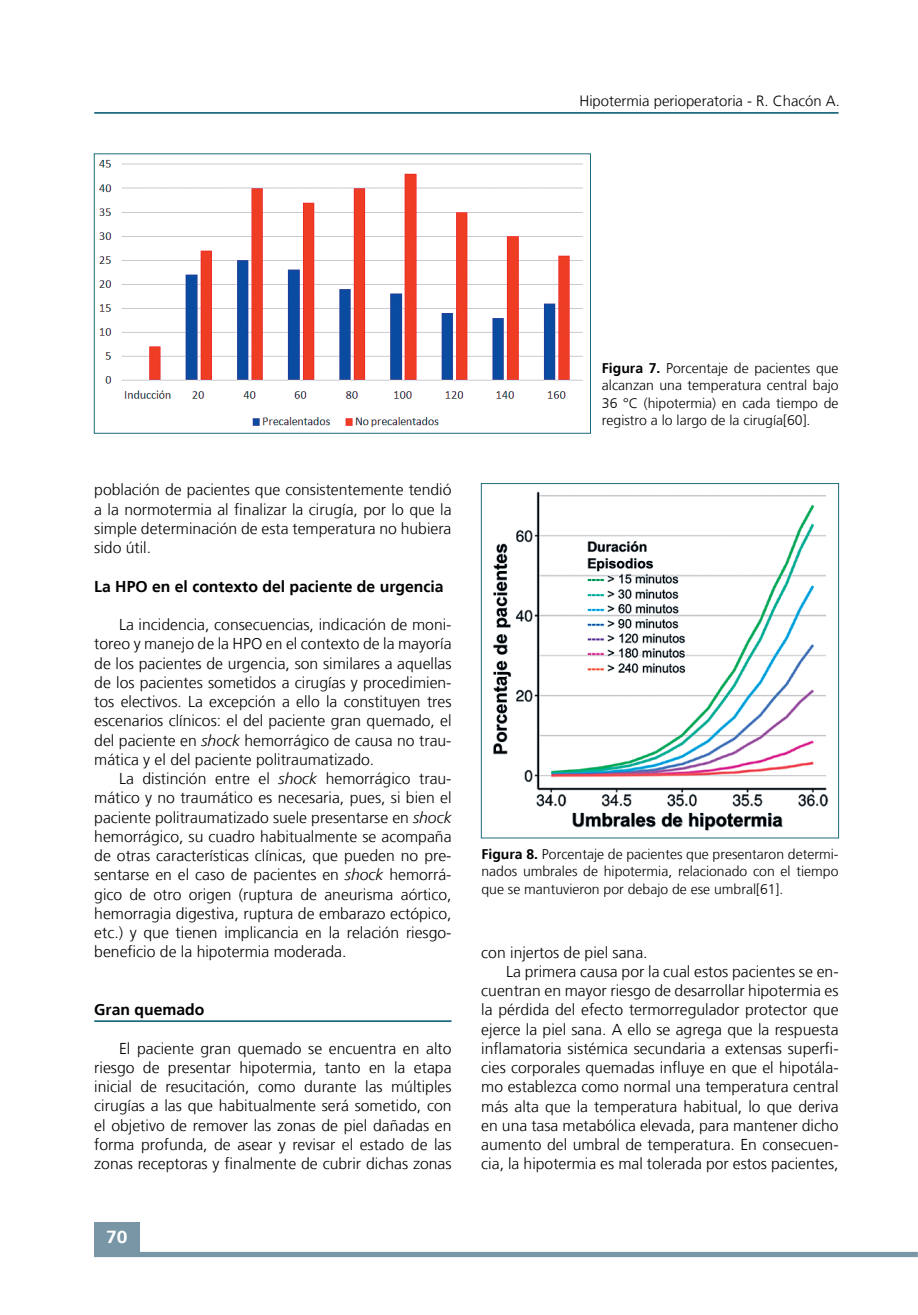
<style>
.page{position:relative;width:918px;height:1315px;background:#fff}
.page>*{position:absolute;margin:0;border:0;box-sizing:border-box;transform-origin:0 0}
.t1{font:700 17.5px "Frutiger LT";color:#fff;scale:1.1 1}
.t2{font:300 15.75px/19.2px "Frutiger LT";color:#000;text-align:justify}
.t3{font:700 15.75px "Frutiger LT";color:#000}
.t4{font:300 14.88px "Frutiger LT";color:#000}
.t5{font:300 14px/17.5px "Frutiger LT";color:#000;text-align:justify}
.s1{font-style:italic}
.s2{font-weight:700}
</style>
<div class="page">
<div style="left:94px;top:1222px;width:46px;height:35px;background:#7896a5"></div>
<hr style="left:94px;top:112px;width:744px;height:2px;background:#1f6b7d">
<div style="left:94px;top:1251px;width:824px;height:6px;background:#7896a5"></div>
<hr style="left:94px;top:1020px;width:357px;height:2px;background:#1f6b7d">
<img style="left:99px;top:159px;width:484px;height:269px">
<div style="left:94px;top:154px;width:497px;height:279px;border:1px solid #1f6b7d"></div>
<img style="left:493px;top:491px;width:336px;height:340px">
<div style="left:481px;top:483px;width:358px;height:355px;border:1px solid #1f6b7d"></div>
<p class="t4" style="left:579px;top:92px;width:262px">Hipotermia perioperatoria - R. Chacón A.</p>
<p class="t2" style="left:94px;top:480px;width:359px">población de pacientes que consistentemente tendió a la normotermia al finalizar la cirugía, por lo que la simple determinación de esta temperatura no hubiera sido útil.</p>
<p class="t3" style="left:94px;top:577px;width:351px">La HPO en el contexto del paciente de urgencia</p>
<p class="t2" style="left:94px;top:615px;width:359px;text-indent:25px">La incidencia, consecuencias, indicación de moni&shy;toreo y manejo de la HPO en el contexto de la mayoría de los pacientes de urgencia, son similares a aquellas de los pacientes sometidos a cirugías y procedimien&shy;tos electivos. La excepción a ello la constituyen tres escenarios clínicos: el del paciente gran quemado, el del paciente en <span class="s1">shock</span> hemorrágico de causa no trau&shy;mática y el del paciente politraumatizado.</p>
<p class="t2" style="left:94px;top:769px;width:359px;text-indent:25px">La distinción entre el <span class="s1">shock</span> hemorrágico trau&shy;mático y no traumático es necesaria, pues, si bien el paciente politraumatizado suele presentarse en <span class="s1">shock </span>hemorrágico, su cuadro habitualmente se acompaña de otras características clínicas, que pueden no pre&shy;sentarse en el caso de pacientes en <span class="s1">shock</span> hemorrá&shy;gico de otro origen (ruptura de aneurisma aórtico, hemorragia digestiva, ruptura de embarazo ectópico, etc.) y que tienen implicancia en la relación riesgo&shy;beneficio de la hipotermia moderada.</p>
<p class="t3" style="left:94px;top:1000px;width:112px">Gran quemado</p>
<p class="t2" style="left:94px;top:1039px;width:359px;text-indent:25px">El paciente gran quemado se encuentra en alto riesgo de presentar hipotermia, tanto en la etapa inicial de resucitación, como durante las múltiples cirugías a las que habitualmente será sometido, con el objetivo de remover las zonas de piel dañadas en forma profunda, de asear y revisar el estado de las zonas receptoras y finalmente de cubrir dichas zonas</p>
<p class="t1" style="left:106px;top:1226px;width:21px">70</p>
<p class="t5" style="left:602px;top:359px;width:238px"><span class="s2">Figura 7.</span> Porcentaje de pacientes que alcanzan una temperatura central bajo 36 °C (hipotermia) en cada tiempo de registro a lo largo de la cirugía[60].</p>
<p class="t5" style="left:481px;top:845px;width:358px"><span class="s2">Figura 8.</span> Porcentaje de pacientes que presentaron determi&shy;nados umbrales de hipotermia, relacionado con el tiempo que se mantuvieron por debajo de ese umbral[61].</p>
<p class="t2" style="left:481px;top:942px;width:168px">con injertos de piel sana.</p>
<p class="t2" style="left:506px;top:962px;width:334px">La primera causa por la cual estos pacientes se en-</p>
<p class="t2" style="left:481px;top:981px;width:359px">cuentran en mayor riesgo de desarrollar hipotermia es</p>
<p class="t2" style="left:481px;top:1000px;width:359px">la pérdida del efecto termorregulador protector que</p>
<p class="t2" style="left:481px;top:1019px;width:359px">ejerce la piel sana. A ello se agrega que la respuesta</p>
<p class="t2" style="left:481px;top:1039px;width:359px">inflamatoria sistémica secundaria a extensas superfi-</p>
<p class="t2" style="left:481px;top:1058px;width:359px">cies corporales quemadas influye en que el hipotála-</p>
<p class="t2" style="left:481px;top:1077px;width:359px">mo establezca como normal una temperatura central</p>
<p class="t2" style="left:481px;top:1096px;width:359px">más alta que la temperatura habitual, lo que deriva</p>
<p class="t2" style="left:481px;top:1116px;width:359px">en una tasa metabólica elevada, para mantener dicho</p>
<p class="t2" style="left:481px;top:1135px;width:359px">aumento del umbral de temperatura. En consecuen-</p>
<p class="t2" style="left:481px;top:1154px;width:359px">cia, la hipotermia es mal tolerada por estos pacientes,</p>
</div>
